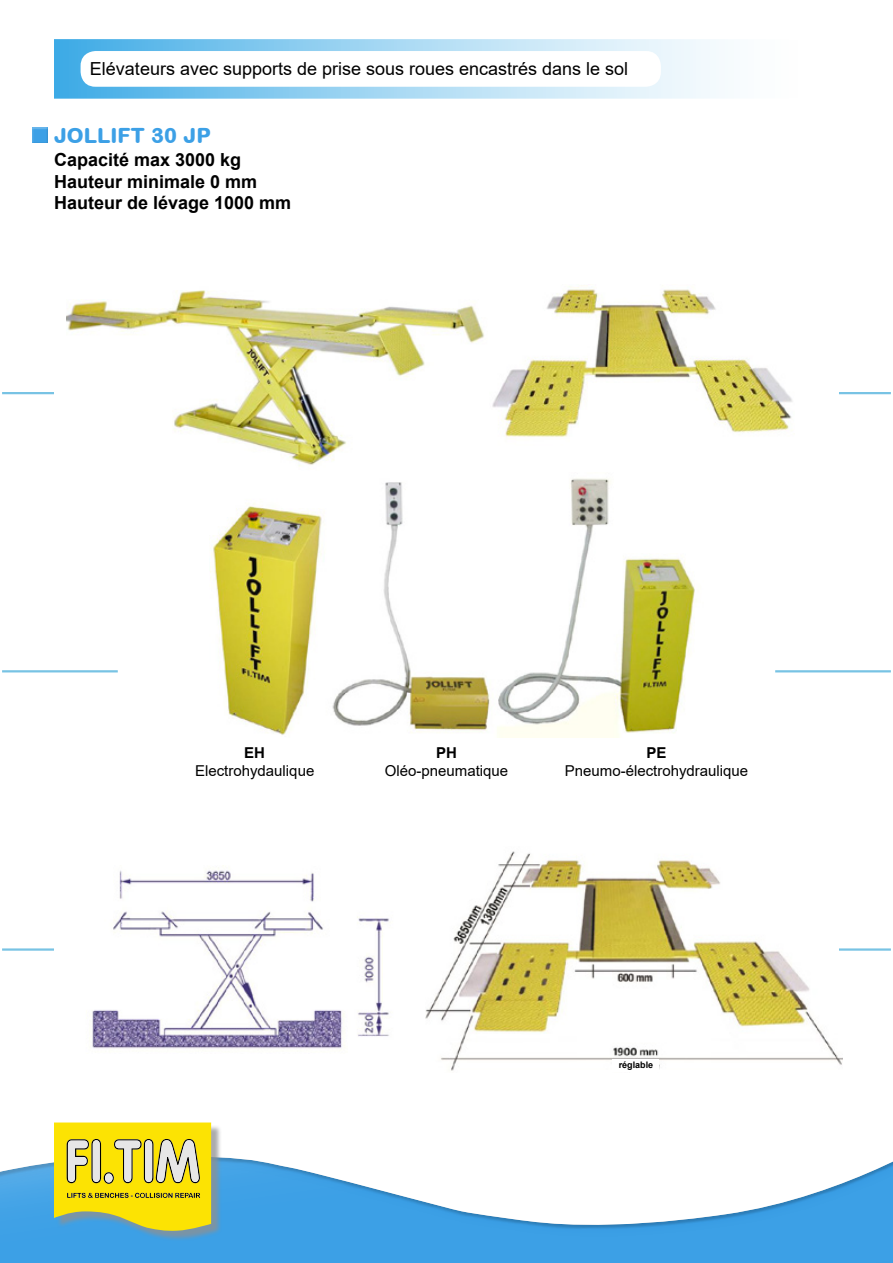
<style>
.page{position:relative;width:893px;height:1263px;background:#fff}
.page>*{position:absolute;margin:0;border:0;box-sizing:border-box;transform-origin:0 0}
.t1{font:800 21px "Arial Rounded MT";color:#3ca0e6}
.t2{font:18px "Arial";color:#000}
.t3{font:700 18px/21.6px "Arial";color:#000}
.t4{font:15px "Arial";color:#000}
.t5{font:700 15px "Arial";color:#000}
.t6{font:700 9px "Arial";color:#000}
</style>
<div class="page">
<svg style="left:0;top:1057px;width:893px;height:206px"></svg>
<div style="left:56px;top:1125px;width:166px;height:116px;background:#8f9091;opacity:.75"></div>
<svg style="left:54px;top:1123px;width:157px;height:108px;background:#d9ce3a"></svg>
<svg style="left:54px;top:39px;width:665px;height:60px;background:#a6d8f3"></svg>
<div style="left:81px;top:51px;width:580px;height:36px;background:#fff;border-radius:15px"></div>
<img style="left:425px;top:851px;width:417px;height:222px">
<div style="left:31px;top:126px;width:18px;height:17px;background:#fff;opacity:.47"></div>
<div style="left:31px;top:128px;width:18px;height:16px;background:#000;opacity:.2"></div>
<img style="left:66px;top:290px;width:418px;height:177px">
<img style="left:492px;top:285px;width:301px;height:152px">
<hr style="left:775px;top:670px;width:116px;height:2px;background:#78c3e4">
<hr style="left:839px;top:392px;width:52px;height:2px;background:#78c3e4">
<hr style="left:839px;top:948px;width:52px;height:3px;background:#78c3e4">
<hr style="left:2px;top:670px;width:116px;height:2px;background:#78c3e4">
<hr style="left:2px;top:392px;width:52px;height:2px;background:#78c3e4">
<hr style="left:2px;top:948px;width:52px;height:3px;background:#78c3e4">
<img style="left:92px;top:868px;width:297px;height:181px">
<img style="left:210px;top:478px;width:485px;height:260px">
<div style="left:613px;top:1059px;width:46px;height:13px;background:#fff"></div>
<p class="t2" style="left:90px;top:57px;width:540px">Elévateurs avec supports de prise sous roues encastrés dans le sol</p>
<h1 class="t1" style="left:54px;top:123px;width:159px">JOLLIFT 30 JP</h1>
<p class="t3" style="left:54px;top:149px;width:239px">Capacité max 3000 kg<br>Hauteur minimale 0 mm<br>Hauteur de lévage 1000 mm</p>
<p class="t5" style="left:244px;top:743px;width:22px">EH</p>
<p class="t4" style="left:195px;top:761px;width:121px">Electrohydaulique</p>
<p class="t5" style="left:436px;top:743px;width:22px">PH</p>
<p class="t4" style="left:385px;top:761px;width:125px">Oléo-pneumatique</p>
<p class="t5" style="left:646px;top:743px;width:22px">PE</p>
<p class="t4" style="left:565px;top:761px;width:185px">Pneumo-électrohydraulique</p>
<p class="t6" style="left:619px;top:1058px;width:36px">réglable</p>
</div>
